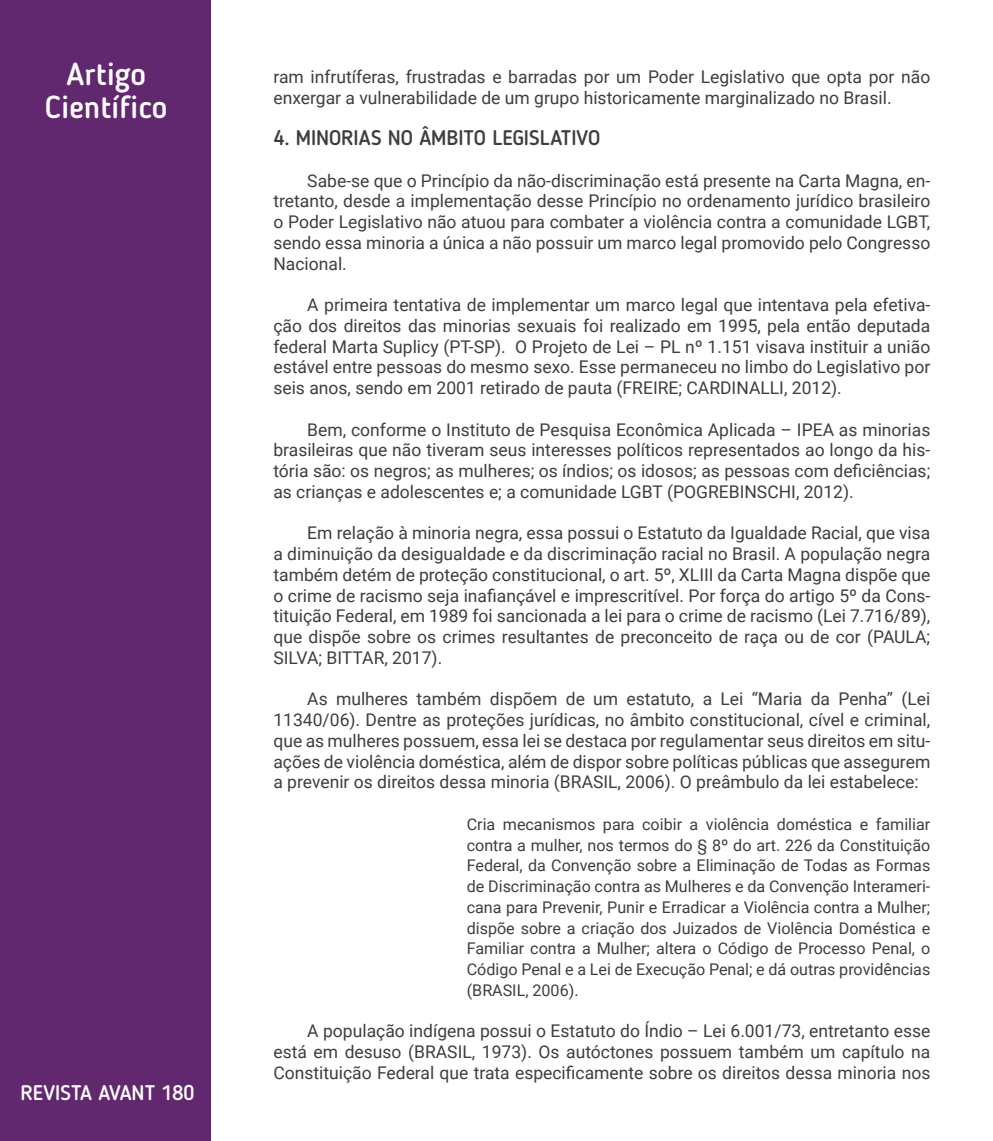
<style>
.page{position:relative;width:993px;height:1141px;background:#fff}
.page>*{position:absolute;margin:0;border:0;box-sizing:border-box;transform-origin:0 0}
.t1{font:500 31.5px/33.6px "Blogger Sans";color:#fff;text-align:center}
.RB{font:500 21px "Blogger Sans";color:#3e3e3f}
.t2{font:500 21px "Blogger Sans";color:#fff}
.texto{font:17.5px/20.8px "Roboto";color:#3e3e3f;text-align:justify}
.Citação{font:16.1px/20.8px "Roboto";color:#3e3e3f;text-align:justify}
</style>
<div class="page">
<div style="left:0;top:0;width:210px;height:1141px;background:#61286f"></div>
<h1 class="t1" style="left:45px;top:57px;width:124px">Artigo<br>Científico</h1>
<h1 class="t1" style="left:38px;top:58px;width:138px">modalidad</h1>
<p class="t2" style="left:21px;top:1080px;width:175px">REVISTA AVANT 180</p>
<p class="texto" style="left:273px;top:66px;width:658px">ram infrutíferas, frustradas e barradas por um Poder Legislativo que opta por não enxergar a vulnerabilidade de um grupo historicamente marginalizado no Brasil.</p>
<p class="RB" style="left:273px;top:125px;width:328px">4. MINORIAS NO ÂMBITO LEGISLATIVO</p>
<p class="texto" style="left:273px;top:169px;width:658px;text-indent:34px">Sabe-se que o Princípio da não-discriminação está presente na Carta Magna, en&shy;tretanto, desde a implementação desse Princípio no ordenamento jurídico brasileiro o Poder Legislativo não atuou para combater a violência contra a comunidade LGBT, sendo essa minoria a única a não possuir um marco legal promovido pelo Congresso Nacional.</p>
<p class="texto" style="left:273px;top:294px;width:658px;text-indent:34px">A primeira tentativa de implementar um marco legal que intentava pela efetiva&shy;ção dos direitos das minorias sexuais foi realizado em 1995, pela então deputada federal Marta Suplicy (PT-SP). O Projeto de Lei – PL nº 1.151 visava instituir a união estável entre pessoas do mesmo sexo. Esse permaneceu no limbo do Legislativo por seis anos, sendo em 2001 retirado de pauta (FREIRE; CARDINALLI, 2012).</p>
<p class="texto" style="left:273px;top:418px;width:658px;text-indent:34px">Bem, conforme o Instituto de Pesquisa Econômica Aplicada – IPEA as minorias brasileiras que não tiveram seus interesses políticos representados ao longo da his&shy;tória são: os negros; as mulheres; os índios; os idosos; as pessoas com deficiências; as crianças e adolescentes e; a comunidade LGBT (POGREBINSCHI, 2012).</p>
<p class="texto" style="left:273px;top:522px;width:658px;text-indent:34px">Em relação à minoria negra, essa possui o Estatuto da Igualdade Racial, que visa a diminuição da desigualdade e da discriminação racial no Brasil. A população negra também detém de proteção constitucional, o art. 5º, XLIII da Carta Magna dispõe que o crime de racismo seja inafiançável e imprescritível. Por força do artigo 5º da Cons&shy;tituição Federal, em 1989 foi sancionada a lei para o crime de racismo (Lei 7.716/89), que dispõe sobre os crimes resultantes de preconceito de raça ou de cor (PAULA; SILVA; BITTAR, 2017).</p>
<p class="texto" style="left:273px;top:688px;width:658px;text-indent:34px">As mulheres também dispõem de um estatuto, a Lei “Maria da Penha” (Lei 11340/06). Dentre as proteções jurídicas, no âmbito constitucional, cível e criminal, que as mulheres possuem, essa lei se destaca por regulamentar seus direitos em situ&shy;ações de violência doméstica, além de dispor sobre políticas públicas que assegurem a prevenir os direitos dessa minoria (BRASIL, 2006). O preâmbulo da lei estabelece:</p>
<p class="Citação" style="left:466px;top:813px;width:465px">Cria mecanismos para coibir a violência doméstica e familiar contra a mulher, nos termos do § 8º do art. 226 da Constituição Federal, da Convenção sobre a Eliminação de Todas as Formas de Discriminação contra as Mulheres e da Convenção Interameri&shy;cana para Prevenir, Punir e Erradicar a Violência contra a Mulher; dispõe sobre a criação dos Juizados de Violência Doméstica e Familiar contra a Mulher; altera o Código de Processo Penal, o Código Penal e a Lei de Execução Penal; e dá outras providências (BRASIL, 2006).</p>
<p class="texto" style="left:273px;top:1020px;width:658px;text-indent:34px">A população indígena possui o Estatuto do Índio – Lei 6.001/73, entretanto esse está em desuso (BRASIL, 1973). Os autóctones possuem também um capítulo na Constituição Federal que trata especificamente sobre os direitos dessa minoria nos</p>
</div>
